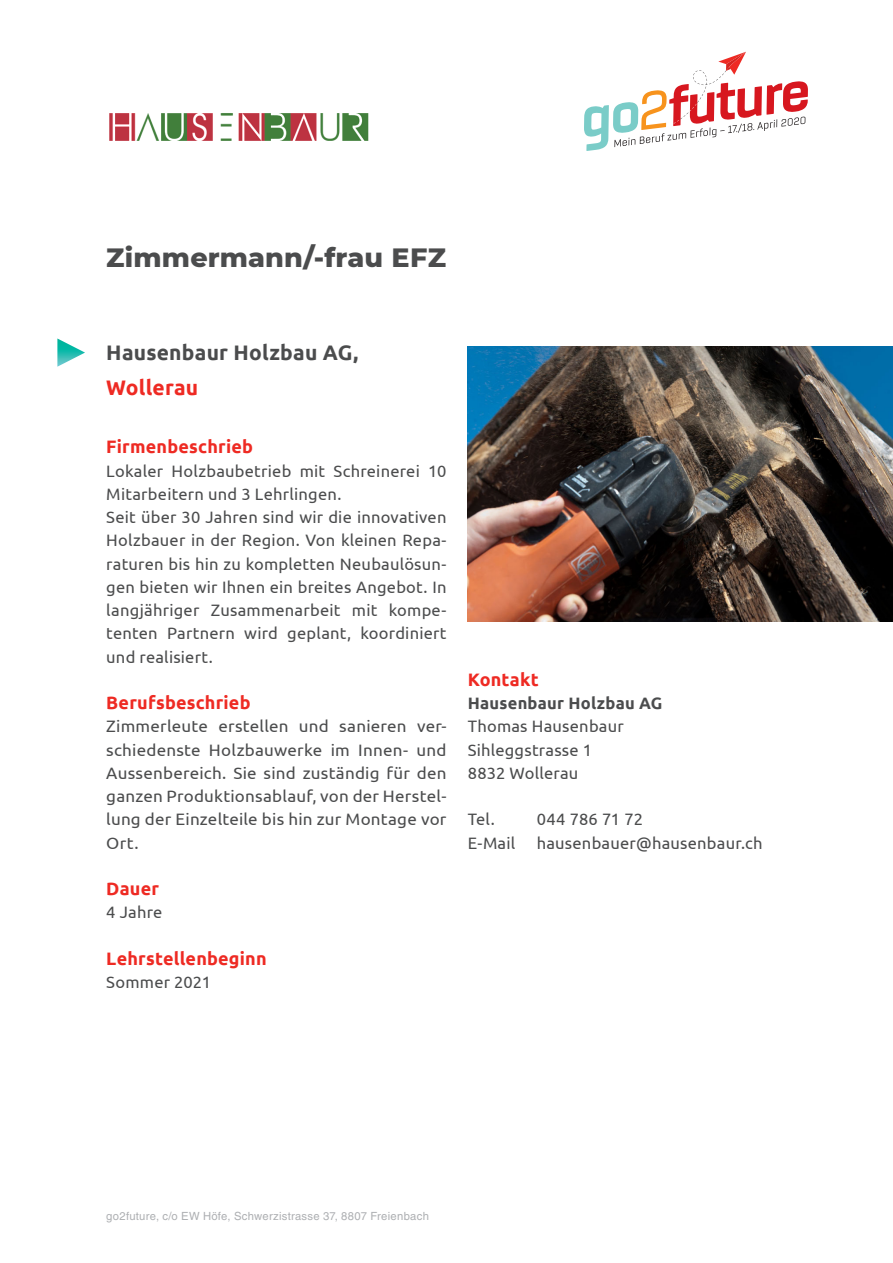
<style>
.page{position:relative;width:893px;height:1263px;background:#fff}
.page>*{position:absolute;margin:0;border:0;box-sizing:border-box;transform-origin:0 0}
.Firmenbezeichnung_gr{font:800 27px "Montserrat";letter-spacing:.005em;color:#4b4c4d}
.Titel_Beruf_grau{font:700 21px/34.8px "Ubuntu";letter-spacing:.01em;color:#4b4c4d}
.Zwischentitel{font:700 18px "Ubuntu";letter-spacing:.01em;color:#ee2a23}
.Lauftext{font:700 18px "Ubuntu";letter-spacing:.01em;color:#ee2a23}
.Lauftext-2{font:16.5px/23.2px "Ubuntu";letter-spacing:.015em;color:#4b4c4d;text-align:justify}
.Lauftext-3{font:700 16.5px "Ubuntu";letter-spacing:.015em;color:#4b4c4d}
.t1{font:11.25px "Helvetica LT Std";letter-spacing:.025em;color:#adafb2}
.s1{color:#ee2a23}
</style>
<div class="page">
<svg style="left:584px;top:52px;width:224px;height:99px"></svg>
<img style="left:468px;top:347px;width:425px;height:274px">
<img style="left:109px;top:113px;width:260px;height:28px">
<svg style="left:57px;top:338px;width:28px;height:29px"></svg>
<p class="Firmenbezeichnung_gr" style="left:106px;top:238px;width:341px">Zimmermann/-frau EFZ</p>
<p class="Titel_Beruf_grau" style="left:106px;top:335px;width:254px">Hausenbaur Holzbau AG,<br><span class="s1">Wollerau</span></p>
<p class="Zwischentitel" style="left:106px;top:436px;width:148px">Firmenbeschrieb</p>
<p class="Lauftext-2" style="left:106px;top:459px;width:342px">Lokaler Holzbaubetrieb mit Schreinerei 10<br>Mitarbeitern und 3 Lehrlingen.</p>
<p class="Lauftext-2" style="left:106px;top:505px;width:342px">Seit über 30 Jahren sind wir die innovativen Holzbauer in der Region. Von kleinen Repa&shy;raturen bis hin zu kompletten Neubaulösun&shy;gen bieten wir Ihnen ein breites Angebot. In langjähriger Zusammenarbeit mit kompe&shy;tenten Partnern wird geplant, koordiniert und realisiert.</p>
<p class="Lauftext" style="left:106px;top:692px;width:146px">Berufsbeschrieb</p>
<p class="Lauftext-2" style="left:106px;top:714px;width:342px">Zimmerleute erstellen und sanieren ver&shy;schiedenste Holzbauwerke im Innen- und Aussenbereich. Sie sind zuständig für den ganzen Produktionsablauf, von der Herstel&shy;lung der Einzelteile bis hin zur Montage vor Ort.</p>
<p class="Zwischentitel" style="left:106px;top:878px;width:54px">Dauer</p>
<p class="Lauftext-2" style="left:106px;top:900px;width:58px">4 Jahre</p>
<p class="Zwischentitel" style="left:106px;top:948px;width:162px">Lehrstellenbeginn</p>
<p class="Lauftext-2" style="left:106px;top:970px;width:106px">Sommer 2021</p>
<p class="Zwischentitel" style="left:468px;top:669px;width:72px">Kontakt</p>
<p class="Lauftext-3" style="left:468px;top:693px;width:196px">Hausenbaur Holzbau AG</p>
<p class="Lauftext-2" style="left:468px;top:714px;width:158px">Thomas Hausenbaur</p>
<p class="Lauftext-2" style="left:468px;top:738px;width:126px">Sihleggstrasse 1</p>
<p class="Lauftext-2" style="left:468px;top:761px;width:112px">8832 Wollerau</p>
<p class="Lauftext-2" style="left:468px;top:807px;width:28px">Tel.</p>
<p class="Lauftext-2" style="left:537px;top:807px;width:108px">044 786 71 72</p>
<p class="Lauftext-2" style="left:468px;top:831px;width:49px">E-Mail</p>
<p class="Lauftext-2" style="left:537px;top:831px;width:227px">hausenbauer@hausenbaur.ch</p>
<p class="t1" style="left:106px;top:1210px;width:324px">go2future, c/o EW Höfe, Schwerzistrasse 37, 8807 Freienbach</p>
</div>
